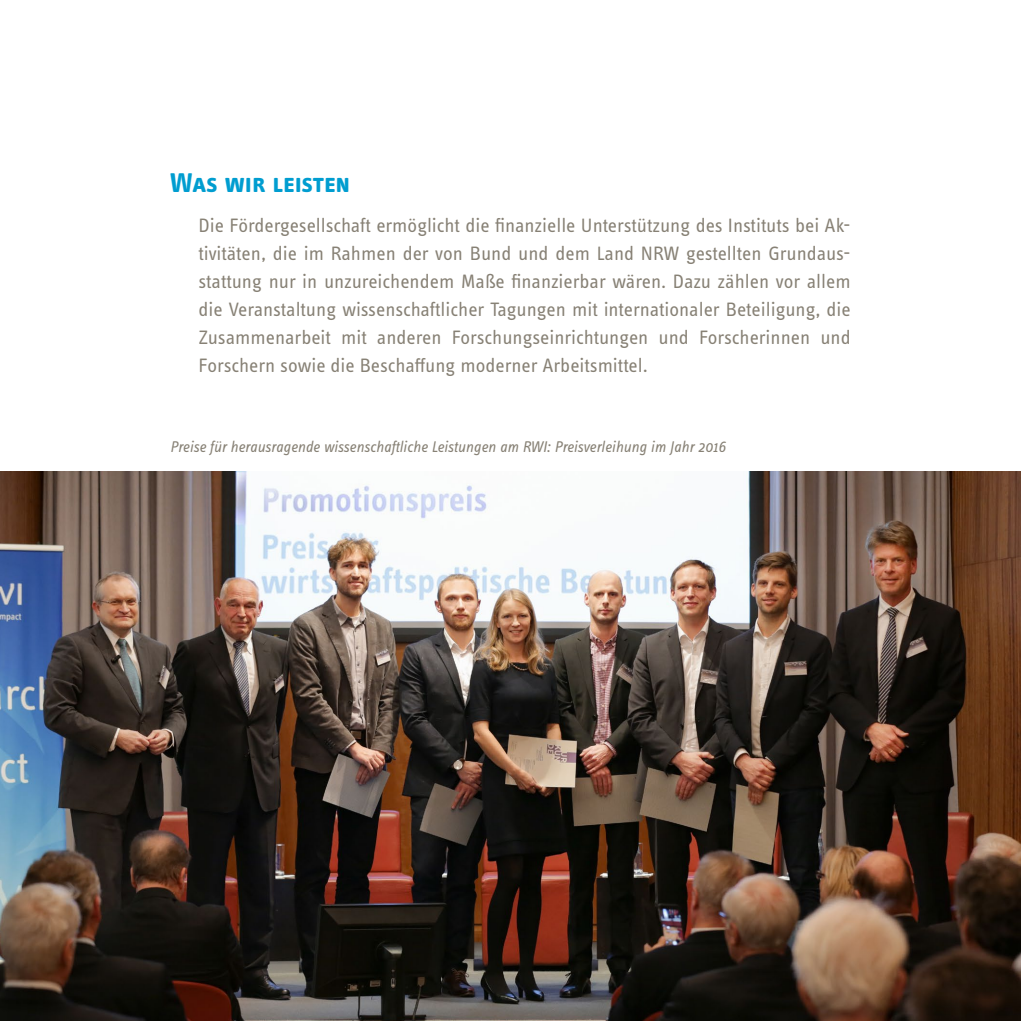
<style>
.page{position:relative;width:1021px;height:1021px;background:#fff}
.page>*{position:absolute;margin:0;border:0;box-sizing:border-box;transform-origin:0 0}
.t1{font:700 28px "Info OT Text";letter-spacing:-.015em;color:#009dd0}
.t2{font:20px/28px "Info OT Text";color:#878175;text-align:justify}
.t3{font:italic 16px "Info OT Text";letter-spacing:-.005em;color:#878175}
</style>
<div class="page">
<img style="left:0;top:471px;width:1020px;height:549px">
<h1 class="t1" style="left:170px;top:166px;width:182px">Was wir leisten</h1>
<p class="t2" style="left:198px;top:210px;width:653px">Die Fördergesellschaft ermöglicht die finanzielle Unterstützung des Instituts bei Ak&shy;tivitäten, die im Rahmen der von Bund und dem Land NRW gestellten Grundaus&shy;stattung nur in unzureichendem Maße finanzierbar wären. Dazu zählen vor allem die Veranstaltung wissenschaftlicher Tagungen mit internationaler Beteiligung, die Zusammenarbeit mit anderen Forschungseinrichtungen und Forscherinnen und Forschern sowie die Beschaffung moderner Arbeitsmittel.</p>
<p class="t3" style="left:170px;top:437px;width:557px">Preise für herausragende wissenschaftliche Leistungen am RWI: Preisverleihung im Jahr 2016</p>
</div>
